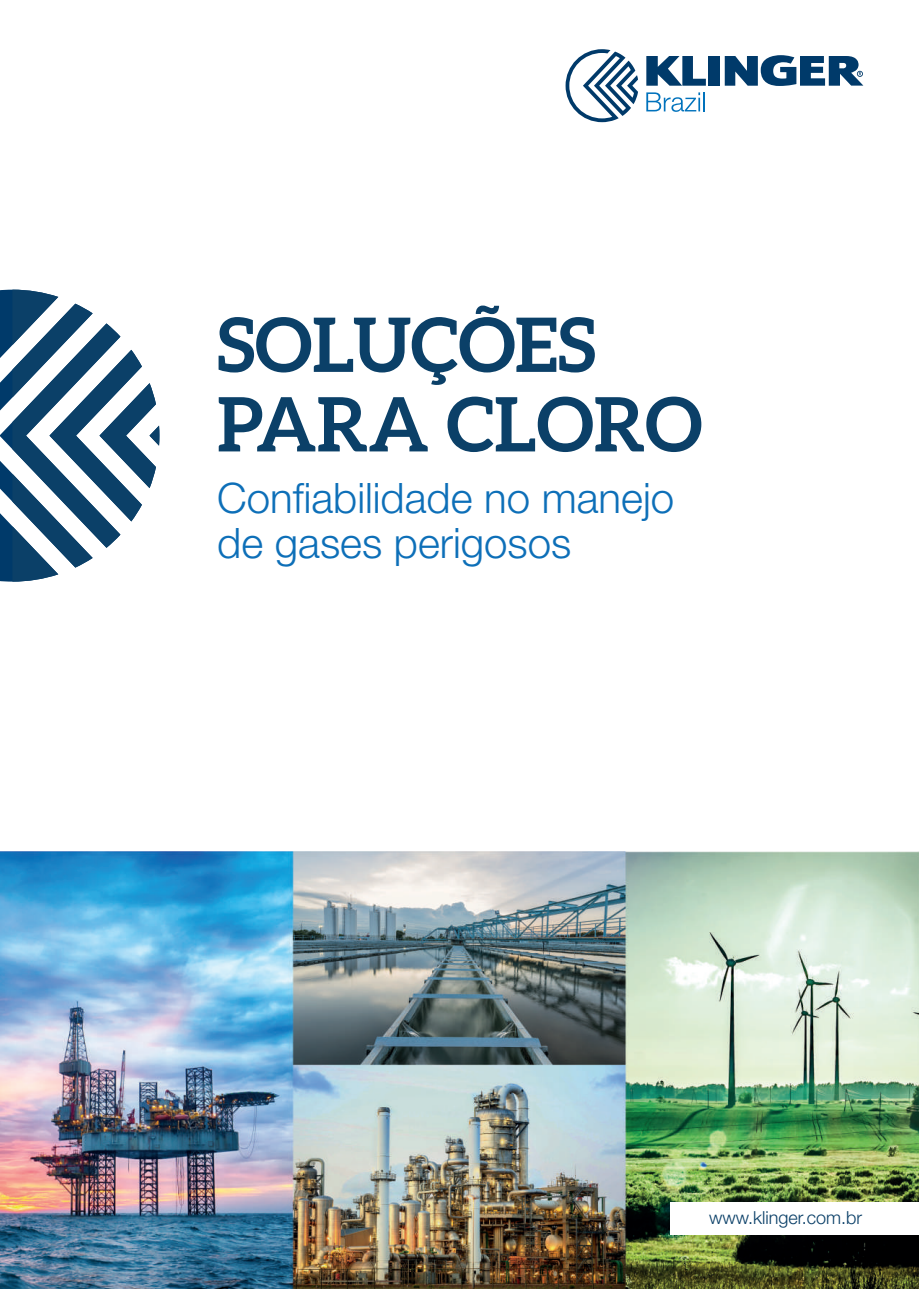
<style>
.page{position:relative;width:919px;height:1289px;background:#fff}
.page>*{position:absolute;margin:0;border:0;box-sizing:border-box;transform-origin:0 0}
.t1{font:700 75px/79.5px "Aleo";color:#0b4068}
.t2{font:300 42px/45px "Helvetica Neue LT Pro";color:#0d6fb8}
.t3{font:300 18px "Helvetica Neue LT Pro";color:#0b4068}
</style>
<div class="page">
<img style="left:0;top:851px;width:918px;height:437px">
<svg style="left:0;top:289px;width:159px;height:292px"></svg>
<div style="left:708px;top:56px;width:11px;height:30px;background:#003a6a"></div>
<svg style="left:646px;top:56px;width:59px;height:30px"></svg>
<svg style="left:724px;top:55px;width:139px;height:31px"></svg>
<svg style="left:565px;top:49px;width:73px;height:73px"></svg>
<svg style="left:646px;top:92px;width:59px;height:20px"></svg>
<div style="left:669px;top:1201px;width:249px;height:33px;background:#fff"></div>
<h1 class="t1" style="left:217px;top:308px;width:486px">SOLUÇÕES<br>PARA CLORO</h1>
<p class="t2" style="left:217px;top:474px;width:458px">Confiabilidade no manejo de gases perigosos</p>
<p class="t3" style="left:709px;top:1206px;width:155px">www.klinger.com.br</p>
</div>
